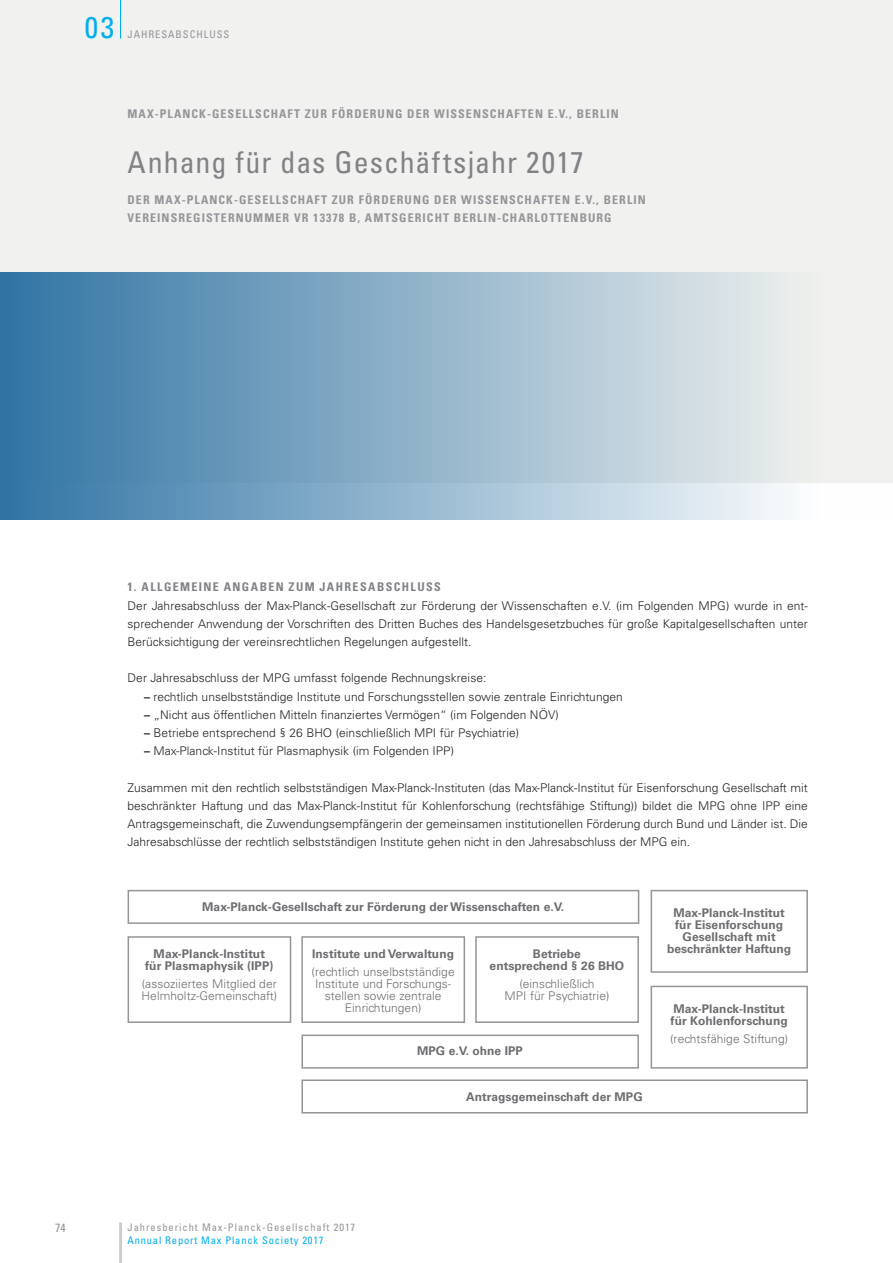
<style>
.page{position:relative;width:893px;height:1263px;background:#fff}
.page>*{position:absolute;margin:0;border:0;box-sizing:border-box;transform-origin:0 0}
.t1{font:condensed 30px "Univers LT";letter-spacing:.035em;color:#808285}
.t2{font:condensed 30px "Univers LT";color:#00aeef}
.t3{font:300 12px/18.1px "Univers LT";letter-spacing:.005em;color:#231f20;text-align:justify}
.t4{font:700 12px/12px "Univers LT";letter-spacing:.005em;color:#6c6d70;text-align:center}
.t5{font:700 condensed 12px "Univers LT";letter-spacing:.09em;color:#939598}
.t6{font:300 12px/12px "Univers LT";letter-spacing:.005em;color:#6c6d70;text-align:center}
.t7{font:700 condensed 12px "Univers LT";letter-spacing:.115em;color:#808285}
.t8{font:condensed 12px "Univers LT";color:#939598}
.t9{font:condensed 10.5px "Univers LT";letter-spacing:.09em;color:#939598}
.t10{font:condensed 10.5px "Univers LT";letter-spacing:.075em;color:#00aeef}
.s1{font-weight:700}
</style>
<div class="page">
<div style="left:0;top:0;width:893px;height:482px;background:#f1f2ef"></div>
<hr style="left:119px;top:1222px;width:3px;height:41px;background:#cbccce">
<div style="left:0;top:272px;width:893px;height:248px;background:linear-gradient(to right,#3175a4,#fffcf6)"></div>
<hr style="left:120px;top:0;width:1px;height:39px;background:#00aeef">
<div style="left:128px;top:890px;width:511px;height:34px;border:2px solid #939598"></div>
<div style="left:651px;top:890px;width:157px;height:83px;border:2px solid #939598"></div>
<div style="left:651px;top:986px;width:157px;height:82px;border:2px solid #939598"></div>
<div style="left:128px;top:936px;width:163px;height:87px;border:2px solid #939598"></div>
<div style="left:475px;top:936px;width:164px;height:87px;border:2px solid #939598"></div>
<div style="left:301px;top:936px;width:164px;height:87px;border:2px solid #939598"></div>
<div style="left:301px;top:1034px;width:338px;height:34px;border:2px solid #939598"></div>
<div style="left:301px;top:1079px;width:507px;height:34px;border:2px solid #939598"></div>
<h1 class="t2" style="left:85px;top:8px;width:31px">03</h1>
<p class="t9" style="left:128px;top:28px;width:103px">JAHRESABSCHLUSS</p>
<p class="t5" style="left:128px;top:106px;width:457px">MAX-PLANCK-GESELLSCHAFT ZUR FÖRDERUNG DER WISSENSCHAFTEN E.V., BERLIN</p>
<h1 class="t1" style="left:128px;top:143px;width:458px">Anhang für das Geschäftsjahr 2017</h1>
<p class="t5" style="left:128px;top:192px;width:8px">DER</p>
<p class="t5" style="left:155px;top:192px;width:49px">MAX-PLANCK</p>
<p class="t5" style="left:234px;top:192px;width:22px">-GESELLSCHAFT</p>
<p class="t5" style="left:332px;top:192px;width:9px">ZUR</p>
<p class="t5" style="left:359px;top:192px;width:16px">FÖRDERUNG</p>
<p class="t5" style="left:434px;top:192px;width:8px">DER</p>
<p class="t5" style="left:461px;top:192px;width:21px">WISSENSCHAFTEN</p>
<p class="t5" style="left:575px;top:192px;width:37px">E.V., BERLIN</p>
<p class="t5" style="left:128px;top:210px;width:17px">VEREINSREGISTERNUMMER</p>
<p class="t5" style="left:294px;top:210px;width:88px">VR 13378 B, AMTSGERICHT</p>
<p class="t5" style="left:454px;top:210px;width:8px">BERLIN</p>
<p class="t5" style="left:497px;top:210px;width:22px">-CHARL</p>
<p class="t5" style="left:541px;top:210px;width:17px">OTTEN</p>
<p class="t5" style="left:580px;top:210px;width:17px">BURG</p>
<p class="t8" style="left:55px;top:1220px;width:12px">74</p>
<p class="t7" style="left:128px;top:580px;width:32px">1. ALLGEMEINE</p>
<p class="t7" style="left:224px;top:580px;width:19px">ANGA</p>
<p class="t7" style="left:260px;top:580px;width:39px">BEN ZUM</p>
<p class="t7" style="left:320px;top:580px;width:17px">JAHRESA</p>
<p class="t7" style="left:377px;top:580px;width:18px">BSCHLUSS</p>
<p class="t3" style="left:128px;top:596px;width:682px">Der Jahresabschluss der Max-Planck-Gesellschaft zur Förderung der Wissenschaften e.V. (im Folgenden MPG) wurde in ent&shy;sprechender Anwendung der Vorschriften des Dritten Buches des Handelsgesetzbuches für große Kapitalgesellschaften unter Berücksichtigung der vereinsrechtlichen Regelungen aufgestellt.</p>
<p class="t3" style="left:128px;top:669px;width:360px">Der Jahresabschluss der MPG umfasst folgende Rechnungskreise:</p>
<p class="t3" style="left:144px;top:687px;width:480px"><span class="s1">–</span> rechtlich unselbstständige Institute und Forschungsstellen sowie zentrale Einrichtungen</p>
<p class="t3" style="left:144px;top:705px;width:416px"><span class="s1">–</span> „Nicht aus öffentlichen Mitteln finanziertes Vermögen“ (im Folgenden NÖV)</p>
<p class="t3" style="left:144px;top:724px;width:377px"><span class="s1">–</span> Betriebe entsprechend § 26 BHO (einschließlich MPI für Psychiatrie)</p>
<p class="t3" style="left:144px;top:742px;width:311px"><span class="s1">–</span> Max-Planck-Institut für Plasmaphysik (im Folgenden IPP)</p>
<p class="t3" style="left:128px;top:778px;width:682px">Zusammen mit den rechtlich selbstständigen Max-Planck-Instituten (das Max-Planck-Institut für Eisenforschung Gesellschaft mit beschränkter Haftung und das Max-Planck-Institut für Kohlenforschung (rechtsfähige Stiftung)) bildet die MPG ohne IPP eine Antragsgemeinschaft, die Zuwendungsempfängerin der gemeinsamen institutionellen Förderung durch Bund und Länder ist. Die Jahresabschlüsse der rechtlich selbstständigen Institute gehen nicht in den Jahresabschluss der MPG ein.</p>
<p class="t4" style="left:202px;top:901px;width:364px">Max-Planck-Gesellschaft zur Förderung der Wissenschaften e.V.</p>
<p class="t4" style="left:145px;top:948px;width:130px">Max-Planck-Institut für Plasmaphysik (IPP)</p>
<p class="t6" style="left:142px;top:978px;width:137px;text-align:left">(assoziiertes Mitglied der<br>Helmholtz-Gemeinschaft)</p>
<p class="t4" style="left:312px;top:948px;width:143px">Institute und Verwaltung</p>
<p class="t6" style="left:312px;top:966px;width:145px">(rechtlich unselbstständige<br>Institute und Forschungs&shy;stellen sowie zentrale<br>Einrichtungen)</p>
<p class="t4" style="left:417px;top:1045px;width:107px">MPG e.V. ohne IPP</p>
<p class="t4" style="left:466px;top:1091px;width:178px">Antragsgemeinschaft der MPG</p>
<p class="t4" style="left:490px;top:948px;width:136px">Betriebe<br>entsprechend § 26 BHO</p>
<p class="t6" style="left:504px;top:978px;width:106px">(einschließlich<br>MPI für Psychiatrie)</p>
<p class="t4" style="left:667px;top:907px;width:126px">Max-Planck-Institut für Eisenforschung<br>Gesellschaft mit beschränkter Haftung</p>
<p class="t4" style="left:671px;top:1003px;width:119px;text-align:left">Max-Planck-Institut für Kohlenforschung</p>
<p class="t6" style="left:670px;top:1033px;width:119px">(rechtsfähige Stiftung)</p>
<p class="t9" style="left:128px;top:1220px;width:229px">Jahresbericht Max-Planck-Gesellschaft 2017</p>
<p class="t10" style="left:128px;top:1233px;width:197px">Annual Report Max Planck Society 2017</p>
</div>
